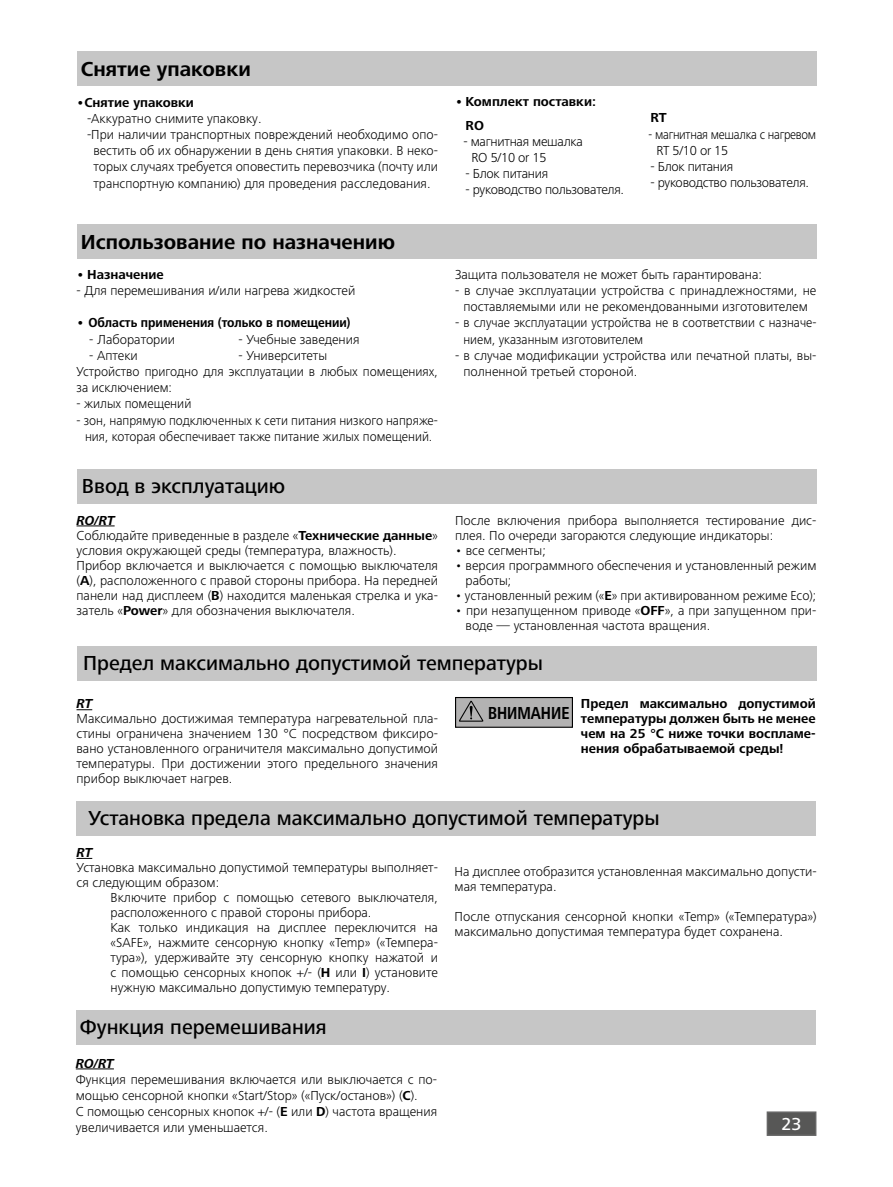
<style>
.page{position:relative;width:893px;height:1187px;background:#fff}
.page>*{position:absolute;margin:0;border:0;box-sizing:border-box;transform-origin:0 0}
.t1{font:500 21px "Frutiger Next IKA";color:#000}
.t2{font:700 21px "Frutiger Next IKA";color:#000}
.t3{font:700 18px "Frutiger Next IKA";color:#000;scale:.8 1}
.t4{font:500 18px "Frutiger Next IKA";color:#fff}
.t5{font:300 13.5px/15px "Frutiger Next IKA";color:#000}
.t6{font:700 13.5px/15px "Frutiger Next IKA";color:#000}
.t7{font:300 13.5px/16.2px "Frutiger Next IKA";color:#000;text-align:center;scale:.96 1}
.t8{font:300 13.5px/16.2px "Frutiger Next IKA";letter-spacing:-.02em;color:#000}
.t9{font:300 13.5px/16.2px "Frutiger Next IKA";letter-spacing:-.02em;color:#000;scale:.88 1}
.t10{font:italic 700 13.5px "Frutiger Next IKA";letter-spacing:-.01em;color:#000}
.s1{font-weight:700;font-style:italic}
.s2{font-weight:700}
</style>
<div class="page">
<div style="left:767px;top:1111px;width:49px;height:24px;background:#575756;border:2px solid #666"></div>
<div style="left:77px;top:51px;width:739px;height:34px;background:#c6c6c6"></div>
<div style="left:77px;top:469px;width:739px;height:34px;background:#c6c6c6"></div>
<div style="left:77px;top:646px;width:739px;height:34px;background:#c6c6c6"></div>
<div style="left:76px;top:801px;width:740px;height:34px;background:#c6c6c6"></div>
<div style="left:77px;top:225px;width:739px;height:34px;background:#c6c6c6"></div>
<hr style="left:77px;top:525px;width:38px;height:1px;background:#000">
<svg style="left:77px;top:709px;width:15px;height:1px"></svg>
<div style="left:456px;top:697px;width:116px;height:30px;background:#b3b2b2"></div>
<div style="left:455px;top:697px;width:118px;height:30px;border:1px solid #000"></div>
<svg style="left:459px;top:700px;width:24px;height:22px"></svg>
<svg style="left:77px;top:858px;width:15px;height:1px"></svg>
<div style="left:76px;top:1010px;width:740px;height:34px;background:#c6c6c6"></div>
<hr style="left:76px;top:1068px;width:38px;height:1px;background:#000">
<h1 class="t2" style="left:81px;top:57px;width:172px">Снятие упаковки</h1>
<p class="t6" style="left:77px;top:95px;width:119px">•Снятие упаковки</p>
<p class="t5" style="left:87px;top:111px;width:176px">-Аккуратно снимите упаковку.</p>
<p class="t5" style="left:87px;top:127px;width:352px">-При наличии транспортных повреждений необходимо опо-</p>
<p class="t5" style="left:94px;top:143px;width:346px">вестить об их обнаружении в день снятия упаковки. В неко-</p>
<p class="t5" style="left:94px;top:159px;width:346px">торых случаях требуется оповестить перевозчика (почту или</p>
<p class="t5" style="left:94px;top:175px;width:338px">транспортную компанию) для проведения расследования.</p>
<h1 class="t2" style="left:81px;top:230px;width:316px">Использование по назначению</h1>
<p class="t6" style="left:77px;top:267px;width:89px">• Назначение</p>
<p class="t5" style="left:77px;top:283px;width:280px">- Для перемешивания и/или нагрева жидкостей</p>
<p class="t6" style="left:77px;top:316px;width:276px">• Область применения (только в помещении)</p>
<p class="t5" style="left:89px;top:331px;width:87px">- Лаборатории</p>
<p class="t5" style="left:239px;top:331px;width:122px">- Учебные заведения</p>
<p class="t5" style="left:89px;top:348px;width:50px">- Аптеки</p>
<p class="t5" style="left:77px;top:347px;width:363px;line-height:16.2px;text-indent:162px">- Университеты<br>Устройство пригодно для эксплуатации в любых помещениях, за исключением:</p>
<p class="t5" style="left:77px;top:396px;width:116px">- жилых помещений</p>
<p class="t7" style="left:77px;top:412px;width:378px">- зон, напрямую подключенных к сети питания низкого напряже&shy;ния, которая обеспечивает также питание жилых помещений.</p>
<h1 class="t1" style="left:82px;top:473px;width:205px">Ввод в эксплуатацию</h1>
<p class="t6" style="left:465px;top:90px;width:132px;line-height:23.4px;text-indent:-11px">• Комплект поставки:<br>RO</p>
<p class="t8" style="left:471px;top:133px;width:113px;text-indent:-8px">- магнитная мешалка<br>RO 5/10 or 15</p>
<p class="t8" style="left:465px;top:166px;width:84px">- Блок питания</p>
<p class="t8" style="left:465px;top:182px;width:160px">- руководство пользователя.</p>
<p class="t6" style="left:650px;top:111px;width:18px">RT</p>
<p class="t9" style="left:656px;top:126px;width:183px;text-indent:-8px">- магнитная мешалка с нагревом<br>RT 5/10 or 15</p>
<p class="t8" style="left:650px;top:158px;width:84px">- Блок питания</p>
<p class="t8" style="left:650px;top:175px;width:160px">- руководство пользователя.</p>
<p class="t5" style="left:455px;top:267px;width:309px">Защита пользователя не может быть гарантирована:</p>
<p class="t5" style="left:455px;top:282px;width:363px;line-height:16.2px;text-align:center">- в случае эксплуатации устройства с принадлежностями, не поставляемыми или не рекомендованными изготовителем</p>
<p class="t5" style="left:463px;top:315px;width:354px;line-height:16.2px;text-indent:-9px">- в случае эксплуатации устройства не в соответствии с назначе&shy;нием, указанным изготовителем</p>
<p class="t5" style="left:463px;top:347px;width:354px;line-height:16.2px;text-indent:-9px">- в случае модификации устройства или печатной платы, вы&shy;полненной третьей стороной.</p>
<p class="t5" style="left:77px;top:512px;width:363px"><span class="s1">RO/RT<br></span>Соблюдайте приведенные в разделе «<span class="s2">Технические данные</span>» условия окружающей среды (температура, влажность).<br>Прибор включается и выключается с помощью выключателя (<span class="s2">A</span>), расположенного с правой стороны прибора. На передней панели над дисплеем (<span class="s2">B</span>) находится маленькая стрелка и ука&shy;затель «<span class="s2">Power</span>» для обозначения выключателя.</p>
<p class="t5" style="left:455px;top:512px;width:363px">После включения прибора выполняется тестирование дис&shy;плея. По очереди загораются следующие индикаторы:</p>
<p class="t5" style="left:455px;top:542px;width:92px">• все сегменты;</p>
<p class="t5" style="left:466px;top:557px;width:352px;text-indent:-11px">• версия программного обеспечения и установленный режим работы;</p>
<p class="t5" style="left:455px;top:587px;width:363px">• установленный режим («<span class="s2">E</span>» при активированном режиме Eco);</p>
<p class="t5" style="left:466px;top:602px;width:352px;text-indent:-11px">• при незапущенном приводе «<span class="s2">OFF</span>», а при запущенном при&shy;воде — установленная частота вращения.</p>
<h1 class="t1" style="left:83px;top:651px;width:461px">Предел максимально допустимой температуры</h1>
<p class="t10" style="left:77px;top:696px;width:17px">RT</p>
<p class="t5" style="left:77px;top:711px;width:363px;text-align:justify">Максимально достижимая температура нагревательной пла&shy;стины ограничена значением 130 °C посредством фиксиро&shy;вано установленного ограничителя максимально допустимой температуры. При достижении этого предельного значения прибор выключает нагрев.</p>
<h2 class="t3" style="left:488px;top:702px;width:103px">ВНИМАНИЕ</h2>
<p class="t6" style="left:581px;top:696px;width:236px;text-align:justify">Предел максимально допустимой температуры должен быть не менее чем на 25 °C ниже точки воспламе&shy;нения обрабатываемой среды!</p>
<h1 class="t1" style="left:88px;top:806px;width:573px">Установка предела максимально допустимой температуры</h1>
<p class="t10" style="left:77px;top:844px;width:17px">RT</p>
<p class="t5" style="left:77px;top:860px;width:363px">Установка максимально допустимой температуры выполняет&shy;ся следующим образом:</p>
<p class="t5" style="left:111px;top:890px;width:329px">Включите прибор с помощью сетевого выключателя, расположенного с правой стороны прибора.<br>Как только индикация на дисплее переключится на «SAFE», нажмите сенсорную кнопку «Temp» («Темпера&shy;тура»), удерживайте эту сенсорную кнопку нажатой и с помощью сенсорных кнопок +/- (<span class="s2">H</span> или <span class="s2">I</span>) установите нужную максимально допустимую температуру.</p>
<h1 class="t1" style="left:80px;top:1014px;width:248px">Функция перемешивания</h1>
<p class="t10" style="left:76px;top:1055px;width:40px">RO/RT</p>
<p class="t5" style="left:76px;top:1071px;width:363px;line-height:16.2px">Функция перемешивания включается или выключается с по&shy;мощью сенсорной кнопки «Start/Stop» («Пуск/останов») (<span class="s2">C</span>).<br>С помощью сенсорных кнопок +/- (<span class="s2">E</span> или <span class="s2">D</span>) частота вращения увеличивается или уменьшается.</p>
<p class="t5" style="left:455px;top:863px;width:364px">На дисплее отобразится установленная максимально допусти&shy;мая температура.</p>
<p class="t5" style="left:455px;top:908px;width:364px">После отпускания сенсорной кнопки «Temp» («Температура») максимально допустимая температура будет сохранена.</p>
<h2 class="t4" style="left:781px;top:1113px;width:22px">23</h2>
</div>
